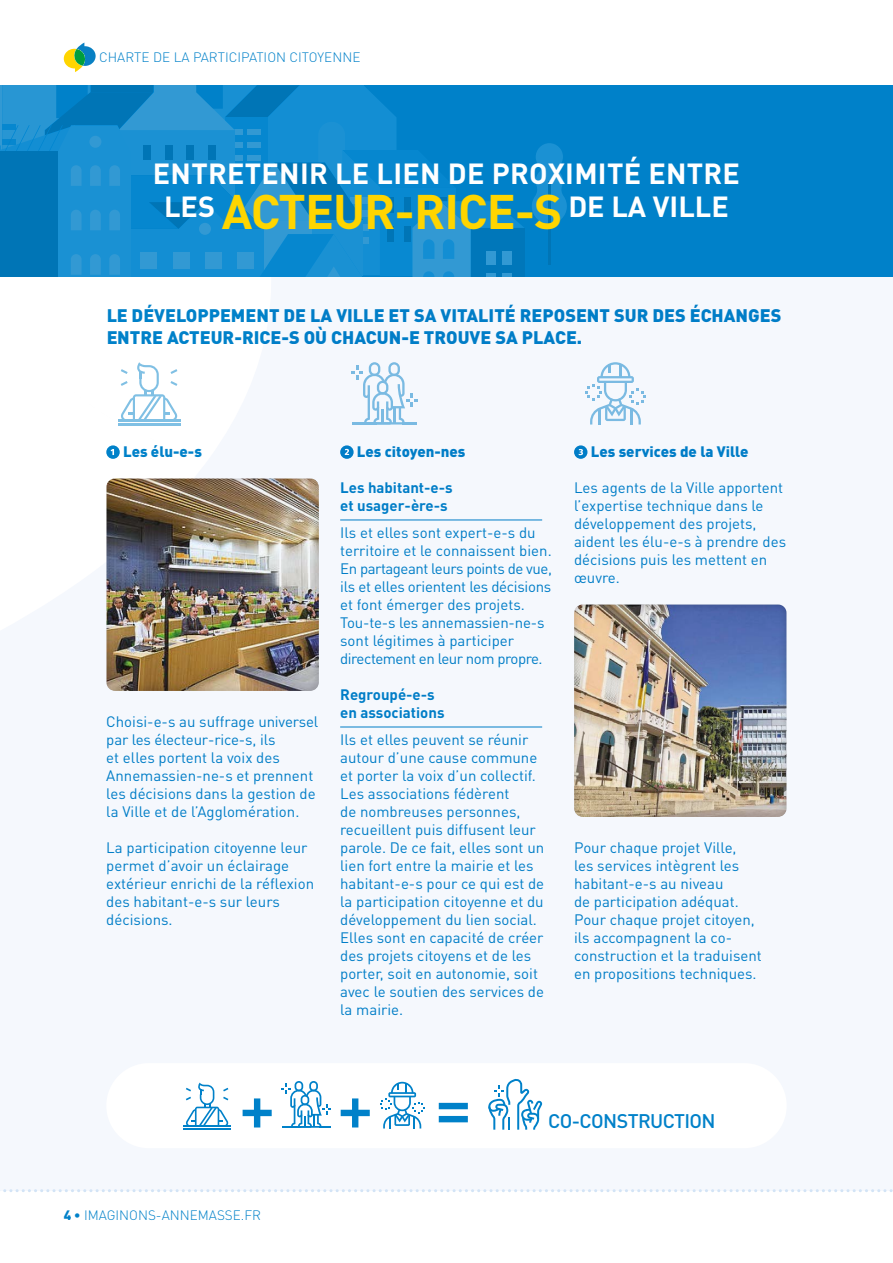
<style>
.page{position:relative;width:893px;height:1263px;background:#fff}
.page>*{position:absolute;margin:0;border:0;box-sizing:border-box;transform-origin:0 0}
.t1{font:500 67.5px "DIN Pro";color:#0081c9}
.t2{font:700 48px "DIN Pro";letter-spacing:-.02em;color:#ffd500}
.t3{font:700 28.8px "DIN Pro";letter-spacing:.01em;color:#fff}
.t4{font:500 19.5px "DIN Pro";letter-spacing:-.03em;color:#0081c9}
.t5{font:900 18px/21.6px "DIN Pro";color:#0081c9}
.t6{font:15px/18px "DIN Pro";color:#0081c9}
.t7{font:700 15px/18px "DIN Pro";color:#0081c9}
.t8{font:900 15px "DIN Pro";color:#0081c9}
.t9{font:300 13.5px "DIN Pro";color:#0081c9}
.s1{font-weight:900}
</style>
<div class="page">
<div style="left:0;top:85px;width:893px;height:1106px;background:#f5f8fd"></div>
<svg style="left:64px;top:43px;width:32px;height:29px"></svg>
<svg style="left:3px;top:1189px;width:890px;height:3px"></svg>
<div style="left:0;top:85px;width:893px;height:191px;background:#0081c9"></div>
<svg style="left:532px;top:143px;width:35px;height:81px"></svg>
<hr style="left:548px;top:181px;width:3px;height:84px;background:#26374d">
<svg style="left:0;top:85px;width:525px;height:191px"></svg>
<hr style="left:118px;top:419px;width:62px;height:2px;background:#0081c9">
<hr style="left:118px;top:423px;width:62px;height:3px;background:#0081c9">
<svg style="left:121px;top:362px;width:56px;height:59px"></svg>
<svg style="left:106px;top:445px;width:14px;height:14px"></svg>
<div style="left:94px;top:467px;width:239px;height:225px;background:#000;opacity:.25"></div>
<svg style="left:352px;top:362px;width:66px;height:62px"></svg>
<svg style="left:340px;top:445px;width:14px;height:14px"></svg>
<hr style="left:340px;top:520px;width:202px;height:1px;background:#0081c9">
<hr style="left:340px;top:727px;width:202px;height:1px;background:#0081c9">
<svg style="left:585px;top:362px;width:60px;height:62px"></svg>
<svg style="left:574px;top:445px;width:13px;height:14px"></svg>
<div style="left:561px;top:593px;width:240px;height:225px;background:#000;opacity:.25"></div>
<div style="left:106px;top:1063px;width:681px;height:85px;background:#fff;border-radius:43px"></div>
<hr style="left:184px;top:1125px;width:47px;height:2px;background:#0081c9">
<hr style="left:184px;top:1128px;width:47px;height:2px;background:#0081c9">
<svg style="left:186px;top:1082px;width:42px;height:43px"></svg>
<svg style="left:282px;top:1081px;width:49px;height:47px"></svg>
<svg style="left:380px;top:1082px;width:45px;height:46px"></svg>
<svg style="left:488px;top:1078px;width:54px;height:52px"></svg>
<p class="t9" style="left:99px;top:48px;width:263px">CHARTE DE LA PARTICIPATION CITOYENNE</p>
<h3 class="t3" style="left:153px;top:154px;width:589px">ENTRETENIR LE LIEN DE PROXIMITÉ ENTRE</h3>
<h2 class="t2" style="left:164px;top:179px;width:566px"><sup>LES</sup> ACTEUR-RICE-S <sup>DE</sup> <sup>LA</sup> <sup>VILLE</sup></h2>
<p class="t5" style="left:106px;top:304px;width:677px">LE DÉVELOPPEMENT DE LA VILLE ET SA VITALITÉ REPOSENT SUR DES ÉCHANGES<br>ENTRE ACTEUR-RICE-S OÙ CHACUN-E TROUVE SA PLACE.</p>
<p class="t8" style="left:123px;top:442px;width:80px">Les élu-e-s</p>
<p class="t6" style="left:106px;top:712px;width:214px">Choisi-e-s au suffrage universel par les électeur-rice-s, ils<br>et elles portent la voix des<br>Annemassien-ne-s et prennent les décisions dans la gestion de la Ville et de l’Agglomération.</p>
<p class="t6" style="left:106px;top:838px;width:209px">La participation citoyenne leur permet d’avoir un éclairage extérieur enrichi de la réflexion des habitant-e-s sur leurs décisions.</p>
<p class="t8" style="left:357px;top:442px;width:110px">Les citoyen-nes</p>
<p class="t7" style="left:340px;top:478px;width:114px">Les habitant-e-s et usager-ère-s</p>
<p class="t6" style="left:340px;top:523px;width:213px">Ils et elles sont expert-e-s du territoire et le connaissent bien.<br>En partageant leurs points de vue, ils et elles orientent les décisions et font émerger des projets.<br>Tou-te-s les annemassien-ne-s sont légitimes à participer directement en leur nom propre.</p>
<p class="t7" style="left:340px;top:685px;width:106px">Regroupé-e-s en associations</p>
<p class="t6" style="left:340px;top:730px;width:206px">Ils et elles peuvent se réunir autour d’une cause commune et porter la voix d’un collectif.<br>Les associations fédèrent<br>de nombreuses personnes, recueillent puis diffusent leur parole. De ce fait, elles sont un lien fort entre la mairie et les habitant-e-s pour ce qui est de la participation citoyenne et du développement du lien social.<br>Elles sont en capacité de créer des projets citoyens et de les porter, soit en autonomie, soit avec le soutien des services de la mairie.</p>
<p class="t8" style="left:591px;top:442px;width:159px">Les services de la Ville</p>
<p class="t6" style="left:574px;top:478px;width:214px">Les agents de la Ville apportent l’expertise technique dans le développement des projets, aident les élu-e-s à prendre des décisions puis les mettent en œuvre.</p>
<p class="t6" style="left:574px;top:838px;width:189px">Pour chaque projet Ville,<br>les services intègrent les habitant-e-s au niveau<br>de participation adéquat.<br>Pour chaque projet citoyen, ils accompagnent la co&shy;construction et la traduisent en propositions techniques.</p>
<h1 class="t1" style="left:239px;top:1061px;width:234px">++=</h1>
<p class="t9" style="left:64px;top:1206px;width:199px"><span class="s1">4 •</span> IMAGINONS-ANNEMASSE.FR</p>
<h3 class="t4" style="left:548px;top:1108px;width:169px">CO-CONSTRUCTION</h3>
</div>
